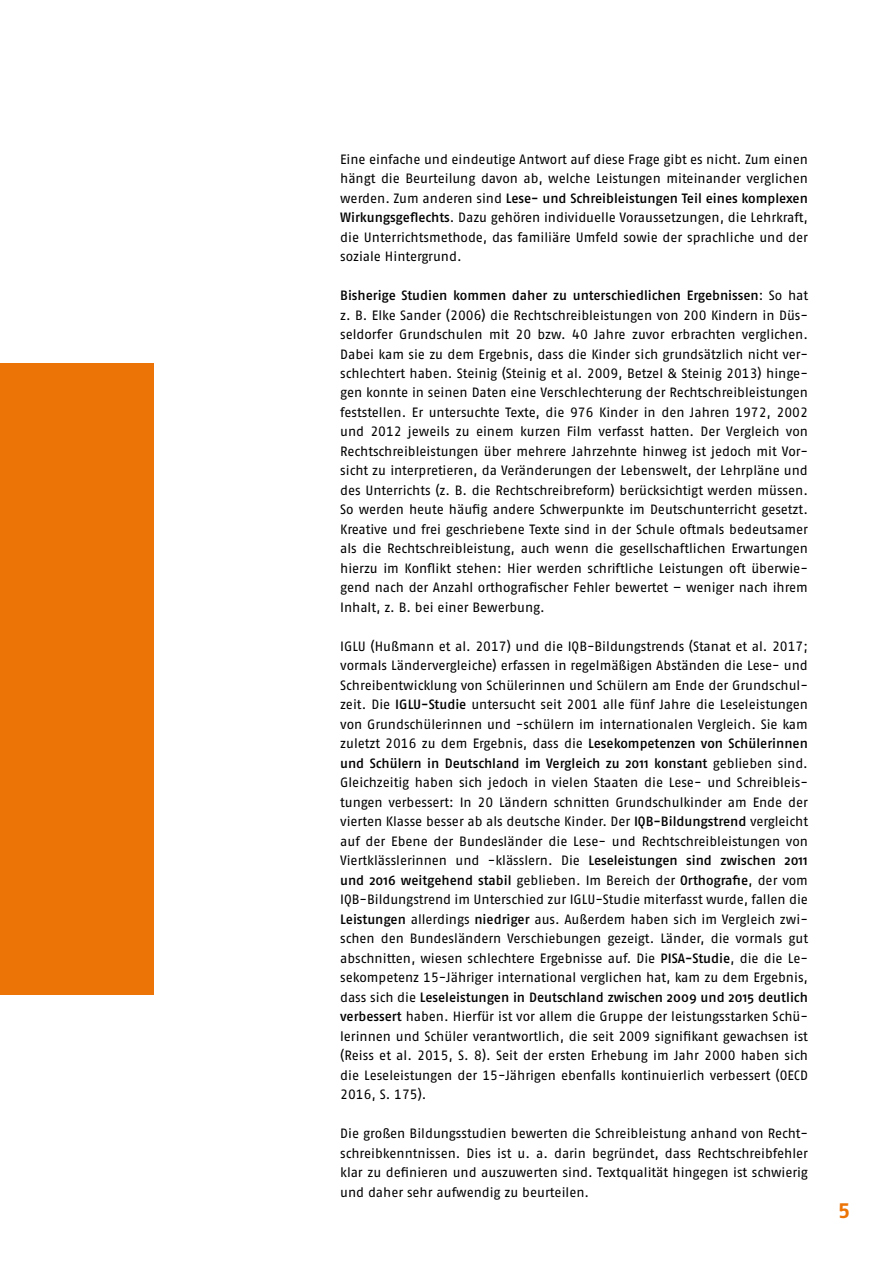
<style>
.page{position:relative;width:893px;height:1263px;background:#fff}
.page>*{position:absolute;margin:0;border:0;box-sizing:border-box;transform-origin:0 0}
.t1{font:21px "Fago No Bold Tf";color:#ec7407}
.t2{font:13.5px/19.5px "Fago No Regular Tf";letter-spacing:-.005em;color:#000;text-align:justify}
.t3{font:13.5px "Fago No Med";letter-spacing:-.005em;color:#000}
.s1{font-family:"Fago No Regular Tf"}
.s2{font-family:"Fago No Med"}
</style>
<div class="page">
<div style="left:0;top:364px;width:153px;height:631px;background:#ec7407"></div>
<p class="t2" style="left:340px;top:149px;width:469px">Eine einfache und eindeutige Antwort auf diese Frage gibt es nicht. Zum einen hängt die Beurteilung davon ab, welche Leistungen miteinander verglichen</p>
<p class="t3" style="left:340px;top:190px;width:469px"><span class="s1">werden. Zum anderen sind</span> Lese- und Schreibleistungen Teil eines komplexen</p>
<p class="t2" style="left:340px;top:207px;width:469px"><span class="s2">Wirkungsgeflechts</span>. Dazu gehören individuelle Voraussetzungen, die Lehrkraft, die Unterrichtsmethode, das familiäre Umfeld sowie der sprachliche und der soziale Hintergrund.</p>
<p class="t3" style="left:340px;top:287px;width:469px">Bisherige Studien kommen daher zu unterschiedlichen Ergebnissen<span class="s1">: So hat</span></p>
<p class="t2" style="left:340px;top:305px;width:469px">z. B. Elke Sander (2006) die Rechtschreibleistungen von 200 Kindern in Düs&shy;seldorfer Grundschulen mit 20 bzw. 40 Jahre zuvor erbrachten verglichen.<br>Dabei kam sie zu dem Ergebnis, dass die Kinder sich grundsätzlich nicht ver&shy;schlechtert haben. Steinig (Steinig et al. 2009, Betzel &amp; Steinig 2013) hinge&shy;gen konnte in seinen Daten eine Verschlechterung der Rechtschreibleistungen feststellen. Er untersuchte Texte, die 976 Kinder in den Jahren 1972, 2002 und 2012 jeweils zu einem kurzen Film verfasst hatten. Der Vergleich von Rechtschreibleistungen über mehrere Jahrzehnte hinweg ist jedoch mit Vor&shy;sicht zu interpretieren, da Veränderungen der Lebenswelt, der Lehrpläne und des Unterrichts (z. B. die Rechtschreibreform) berücksichtigt werden müssen.<br>So werden heute häufig andere Schwerpunkte im Deutschunterricht gesetzt.<br>Kreative und frei geschriebene Texte sind in der Schule oftmals bedeutsamer als die Rechtschreibleistung, auch wenn die gesellschaftlichen Erwartungen hierzu im Konflikt stehen: Hier werden schriftliche Leistungen oft überwie&shy;gend nach der Anzahl orthografischer Fehler bewertet – weniger nach ihrem Inhalt, z. B. bei einer Bewerbung.</p>
<p class="t2" style="left:340px;top:636px;width:469px">IGLU (Hußmann et al. 2017) und die IQB-Bildungstrends (Stanat et al. 2017; vormals Ländervergleiche) erfassen in regelmäßigen Abständen die Lese- und Schreibentwicklung von Schülerinnen und Schülern am Ende der Grundschul&shy;zeit. Die <span class="s2">IGLU-Studie</span> untersucht seit 2001 alle fünf Jahre die Leseleistungen von Grundschülerinnen und -schülern im internationalen Vergleich. Sie kam zuletzt 2016 zu dem Ergebnis, dass die <span class="s2">Lesekompetenzen von Schülerinnen</span></p>
<p class="t3" style="left:340px;top:755px;width:469px">und Schülern in Deutschland im Vergleich zu 2011 konstant <span class="s1">geblieben sind.</span></p>
<p class="t2" style="left:340px;top:773px;width:469px">Gleichzeitig haben sich jedoch in vielen Staaten die Lese- und Schreibleis&shy;tungen verbessert: In 20 Ländern schnitten Grundschulkinder am Ende der vierten Klasse besser ab als deutsche Kinder. Der <span class="s2">IQB-Bildungstrend</span> vergleicht auf der Ebene der Bundesländer die Lese- und Rechtschreibleistungen von Viertklässlerinnen und -klässlern. Die <span class="s2">Leseleistungen sind zwischen 2011</span></p>
<p class="t3" style="left:340px;top:872px;width:469px">und 2016 weitgehend stabil <span class="s1">geblieben. Im Bereich der</span> Orthografie<span class="s1">, der vom</span></p>
<p class="t2" style="left:340px;top:890px;width:469px">IQB-Bildungstrend im Unterschied zur IGLU-Studie miterfasst wurde, fallen die <span class="s2">Leistungen</span> allerdings <span class="s2">niedriger</span> aus. Außerdem haben sich im Vergleich zwi&shy;schen den Bundesländern Verschiebungen gezeigt. Länder, die vormals gut abschnitten, wiesen schlechtere Ergebnisse auf. Die <span class="s2">PISA-Studie</span>, die die Le&shy;sekompetenz 15-Jähriger international verglichen hat, kam zu dem Ergebnis,</p>
<p class="t3" style="left:340px;top:989px;width:469px"><span class="s1">dass sich die</span> Leseleistungen in Deutschland zwischen 2009 und 2015 deutlich</p>
<p class="t2" style="left:340px;top:1007px;width:469px"><span class="s2">verbessert</span> haben. Hierfür ist vor allem die Gruppe der leistungsstarken Schü&shy;lerinnen und Schüler verantwortlich, die seit 2009 signifikant gewachsen ist (Reiss et al. 2015, S. 8). Seit der ersten Erhebung im Jahr 2000 haben sich die Leseleistungen der 15-Jährigen ebenfalls kontinuierlich verbessert (OECD 2016, S. 175).</p>
<p class="t2" style="left:340px;top:1124px;width:469px">Die großen Bildungsstudien bewerten die Schreibleistung anhand von Recht&shy;schreibkenntnissen. Dies ist u. a. darin begründet, dass Rechtschreibfehler klar zu definieren und auszuwerten sind. Textqualität hingegen ist schwierig und daher sehr aufwendig zu beurteilen.</p>
<h1 class="t1" style="left:838px;top:1198px;width:14px">5</h1>
</div>
